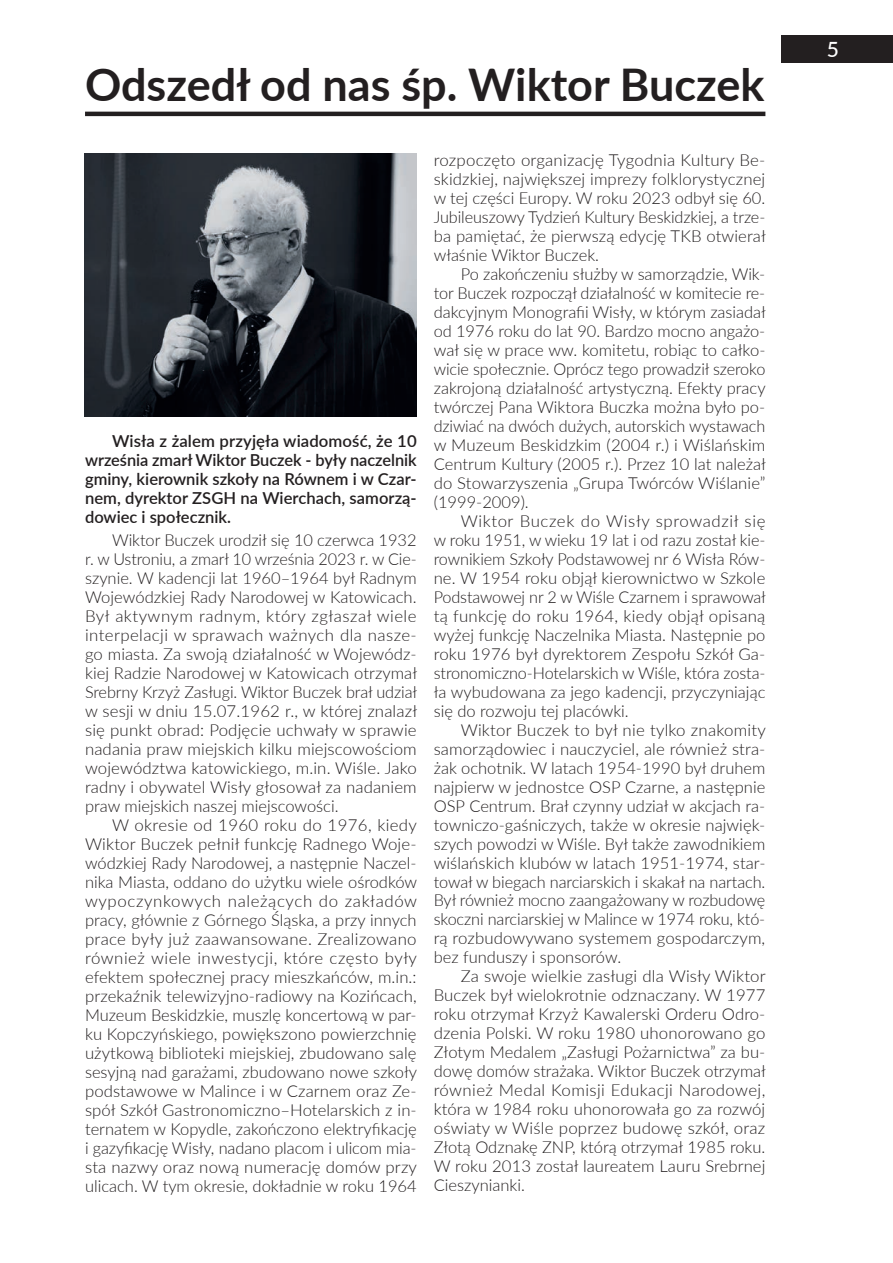
<style>
.page{position:relative;width:893px;height:1263px;background:#fff}
.page>*{position:absolute;margin:0;border:0;box-sizing:border-box;transform-origin:0 0}
.t1{font:700 45px "Lato";color:#231f20}
.t2{font:500 21px "Lato";color:#fff}
.t3{font:300 16.5px/18.9px "Lato";color:#231f20;text-align:justify}
.t4{font:600 16.5px/19px "Lato";color:#231f20;text-align:justify}
</style>
<div class="page">
<div style="left:781px;top:36px;width:112px;height:27px;background:#231f20"></div>
<img style="left:84px;top:153px;width:333px;height:264px">
<hr style="left:85px;top:112px;width:680px;height:4px;background:#231f20">
<h1 class="t1" style="left:85px;top:51px;width:681px">Odszedł od nas śp. Wiktor Buczek</h1>
<p class="t4" style="left:85px;top:431px;width:333px;text-indent:27px">Wisła z żalem przyjęła wiadomość, że 10 września zmarł Wiktor Buczek - były naczelnik gminy, kierownik szkoły na Równem i w Czar&shy;nem, dyrektor ZSGH na Wierchach, samorzą&shy;dowiec i społecznik.</p>
<p class="t3" style="left:85px;top:530px;width:334px;text-indent:27px">Wiktor Buczek urodził się 10 czerwca 1932 r. w Ustroniu, a zmarł 10 września 2023 r. w Cie&shy;szynie. W kadencji lat 1960–1964 był Radnym Wojewódzkiej Rady Narodowej w Katowicach.<br>Był aktywnym radnym, który zgłaszał wiele interpelacji w sprawach ważnych dla nasze&shy;go miasta. Za swoją działalność w Wojewódz&shy;kiej Radzie Narodowej w Katowicach otrzymał Srebrny Krzyż Zasługi. Wiktor Buczek brał udział w sesji w dniu 15.07.1962 r., w której znalazł się punkt obrad: Podjęcie uchwały w sprawie nadania praw miejskich kilku miejscowościom województwa katowickiego, m.in. Wiśle. Jako radny i obywatel Wisły głosował za nadaniem praw miejskich naszej miejscowości.</p>
<p class="t3" style="left:85px;top:815px;width:334px;text-indent:27px">W okresie od 1960 roku do 1976, kiedy Wiktor Buczek pełnił funkcję Radnego Woje&shy;wódzkiej Rady Narodowej, a następnie Naczel&shy;nika Miasta, oddano do użytku wiele ośrodków wypoczynkowych należących do zakładów pracy, głównie z Górnego Śląska, a przy innych prace były już zaawansowane. Zrealizowano również wiele inwestycji, które często były efektem społecznej pracy mieszkańców, m.in.: przekaźnik telewizyjno-radiowy na Kozińcach, Muzeum Beskidzkie, muszlę koncertową w par&shy;ku Kopczyńskiego, powiększono powierzchnię użytkową biblioteki miejskiej, zbudowano salę sesyjną nad garażami, zbudowano nowe szkoły podstawowe w Malince i w Czarnem oraz Ze&shy;spół Szkół Gastronomiczno–Hotelarskich z in&shy;ternatem w Kopydle, zakończono elektryfikację i gazyfikację Wisły, nadano placom i ulicom mia&shy;sta nazwy oraz nową numerację domów przy ulicach. W tym okresie, dokładnie w roku 1964</p>
<p class="t3" style="left:434px;top:150px;width:334px">rozpoczęto organizację Tygodnia Kultury Be&shy;skidzkiej, największej imprezy folklorystycznej w tej części Europy. W roku 2023 odbył się 60.<br>Jubileuszowy Tydzień Kultury Beskidzkiej, a trze&shy;ba pamiętać, że pierwszą edycję TKB otwierał właśnie Wiktor Buczek.</p>
<p class="t3" style="left:434px;top:264px;width:334px;text-indent:27px">Po zakończeniu służby w samorządzie, Wik&shy;tor Buczek rozpoczął działalność w komitecie re&shy;dakcyjnym Monografii Wisły, w którym zasiadał od 1976 roku do lat 90. Bardzo mocno angażo&shy;wał się w prace ww. komitetu, robiąc to całko&shy;wicie społecznie. Oprócz tego prowadził szeroko zakrojoną działalność artystyczną. Efekty pracy twórczej Pana Wiktora Buczka można było po&shy;dziwiać na dwóch dużych, autorskich wystawach w Muzeum Beskidzkim (2004 r.) i Wiślańskim Centrum Kultury (2005 r.). Przez 10 lat należał do Stowarzyszenia „Grupa Twórców Wiślanie” (1999-2009).</p>
<p class="t3" style="left:434px;top:511px;width:334px;text-indent:27px">Wiktor Buczek do Wisły sprowadził się w roku 1951, w wieku 19 lat i od razu został kie&shy;rownikiem Szkoły Podstawowej nr 6 Wisła Rów&shy;ne. W 1954 roku objął kierownictwo w Szkole Podstawowej nr 2 w Wiśle Czarnem i sprawował tą funkcję do roku 1964, kiedy objął opisaną wyżej funkcję Naczelnika Miasta. Następnie po roku 1976 był dyrektorem Zespołu Szkół Ga&shy;stronomiczno-Hotelarskich w Wiśle, która zosta&shy;ła wybudowana za jego kadencji, przyczyniając się do rozwoju tej placówki.</p>
<p class="t3" style="left:434px;top:720px;width:334px;text-indent:27px">Wiktor Buczek to był nie tylko znakomity samorządowiec i nauczyciel, ale również stra&shy;żak ochotnik. W latach 1954-1990 był druhem najpierw w jednostce OSP Czarne, a następnie OSP Centrum. Brał czynny udział w akcjach ra&shy;towniczo-gaśniczych, także w okresie najwięk&shy;szych powodzi w Wiśle. Był także zawodnikiem wiślańskich klubów w latach 1951-1974, star&shy;tował w biegach narciarskich i skakał na nartach.<br>Był również mocno zaangażowany w rozbudowę skoczni narciarskiej w Malince w 1974 roku, któ&shy;rą rozbudowywano systemem gospodarczym, bez funduszy i sponsorów.</p>
<p class="t3" style="left:434px;top:966px;width:333px;text-indent:27px">Za swoje wielkie zasługi dla Wisły Wiktor Buczek był wielokrotnie odznaczany. W 1977 roku otrzymał Krzyż Kawalerski Orderu Odro&shy;dzenia Polski. W roku 1980 uhonorowano go Złotym Medalem „Zasługi Pożarnictwa” za bu&shy;dowę domów strażaka. Wiktor Buczek otrzymał również Medal Komisji Edukacji Narodowej, która w 1984 roku uhonorowała go za rozwój oświaty w Wiśle poprzez budowę szkół, oraz Złotą Odznakę ZNP, którą otrzymał 1985 roku.<br>W roku 2013 został laureatem Lauru Srebrnej Cieszynianki.</p>
<p class="t2" style="left:827px;top:34px;width:14px">5</p>
</div>
